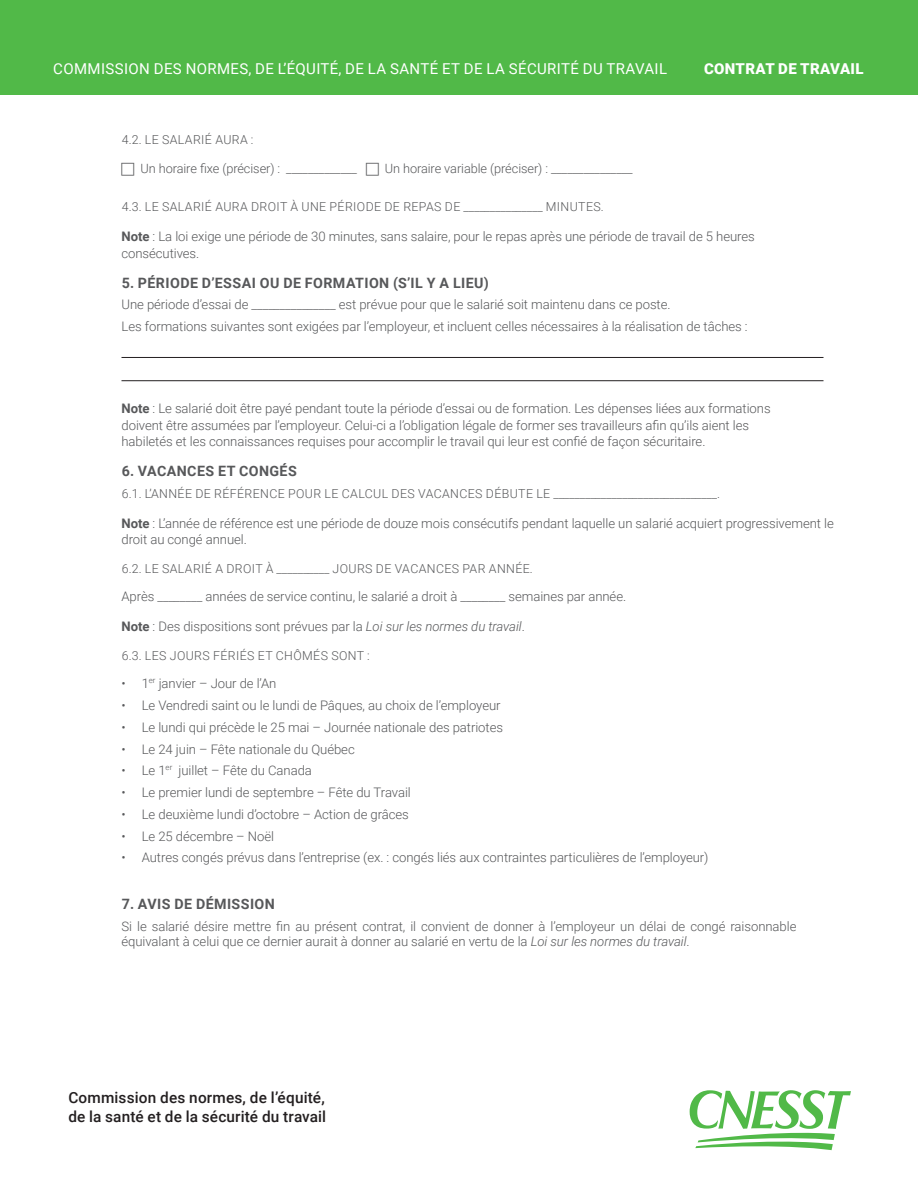
<style>
.page{position:relative;width:918px;height:1188px;background:#fff}
.page>*{position:absolute;margin:0;border:0;box-sizing:border-box;transform-origin:0 0}
.t1{font:500 15.3px/19.2px "Roboto";letter-spacing:.01em;color:#231f20}
.t2{font:15px "Roboto";letter-spacing:.025em;color:#fff}
.t3{font:900 15px "Roboto";letter-spacing:.025em;color:#fff}
.t4{font:700 14.25px "Roboto";letter-spacing:.03em;color:#57585a}
.t5{font:300 13.2px/16.5px "Roboto";letter-spacing:-.005em;color:#57585a}
.t6{font:300 12.75px "Roboto";letter-spacing:-.005em;color:#57585a}
.t7{font:300 12.3px "Roboto";letter-spacing:.03em;color:#57585a}
.s1{font-weight:700}
.s2{font-style:italic}
</style>
<div class="page">
<svg style="left:690px;top:1090px;width:161px;height:60px"></svg>
<div style="left:0;top:0;width:918px;height:94px;background:#51b948"></div>
<hr style="left:122px;top:357px;width:702px;height:1px;background:#231f20">
<hr style="left:122px;top:380px;width:702px;height:1px;background:#231f20">
<p class="t2" style="left:53px;top:58px;width:615px">COMMISSION DES NORMES, DE L’ÉQUITÉ, DE LA SANTÉ ET DE LA SÉCURITÉ DU TRAVAIL</p>
<p class="t3" style="left:704px;top:58px;width:161px">CONTRAT DE TRAVAIL</p>
<p class="t7" style="left:122px;top:131px;width:133px">4.2. LE SALARIÉ AURA :</p>
<p class="t6" style="left:140px;top:159px;width:218px">Un horaire fixe (préciser) : _____________</p>
<p class="t6" style="left:385px;top:159px;width:249px">Un horaire variable (préciser) : _______________</p>
<p class="t7" style="left:122px;top:198px;width:484px">4.3. LE SALARIÉ AURA DROIT À UNE PÉRIODE DE REPAS DE _______________ MINUTES.</p>
<p class="t5" style="left:122px;top:228px;width:635px"><span class="s1">Note</span> : La loi exige une période de 30 minutes, sans salaire, pour le repas après une période de travail de 5 heures consécutives.</p>
<p class="t4" style="left:122px;top:272px;width:369px">5. PÉRIODE D’ESSAI OU DE FORMATION (S’IL Y A LIEU)</p>
<p class="t5" style="left:122px;top:293px;width:628px;line-height:21.8px">Une période d’essai de _______________ est prévue pour que le salarié soit maintenu dans ce poste.<br>Les formations suivantes sont exigées par l’employeur, et incluent celles nécessaires à la réalisation de tâches :</p>
<p class="t5" style="left:122px;top:400px;width:651px"><span class="s1">Note</span> : Le salarié doit être payé pendant toute la période d’essai ou de formation. Les dépenses liées aux formations doivent être assumées par l’employeur. Celui-ci a l’obligation légale de former ses travailleurs afin qu’ils aient les habiletés et les connaissances requises pour accomplir le travail qui leur est confié de façon sécuritaire.</p>
<p class="t4" style="left:122px;top:461px;width:177px">6. VACANCES ET CONGÉS</p>
<p class="t7" style="left:122px;top:485px;width:600px">6.1. L’ANNÉE DE RÉFÉRENCE POUR LE CALCUL DES VACANCES DÉBUTE LE _______________________________.</p>
<p class="t5" style="left:122px;top:514px;width:714px"><span class="s1">Note</span> : L’année de référence est une période de douze mois consécutifs pendant laquelle un salarié acquiert progressivement le droit au congé annuel.</p>
<p class="t7" style="left:122px;top:560px;width:413px">6.2. LE SALARIÉ A DROIT À __________ JOURS DE VACANCES PAR ANNÉE.</p>
<p class="t5" style="left:122px;top:588px;width:506px">Après ________ années de service continu, le salarié a droit à ________ semaines par année.</p>
<p class="t5" style="left:122px;top:618px;width:405px"><span class="s1">Note</span> : Des dispositions sont prévues par la <span class="s2">Loi sur les normes du travail</span>.</p>
<p class="t7" style="left:122px;top:647px;width:249px">6.3. LES JOURS FÉRIÉS ET CHÔMÉS SONT :</p>
<p class="t5" style="left:122px;top:675px;width:156px">• 1<sup>er</sup> janvier – Jour de l’An</p>
<p class="t5" style="left:121px;top:697px;width:381px">• Le Vendredi saint ou le lundi de Pâques, au choix de l’employeur</p>
<p class="t5" style="left:121px;top:718px;width:383px">• Le lundi qui précède le 25 mai – Journée nationale des patriotes</p>
<p class="t5" style="left:121px;top:740px;width:235px">• Le 24 juin – Fête nationale du Québec</p>
<p class="t5" style="left:121px;top:762px;width:192px">• Le 1<sup>er</sup> juillet – Fête du Canada</p>
<p class="t5" style="left:122px;top:784px;width:291px">• Le premier lundi de septembre – Fête du Travail</p>
<p class="t5" style="left:122px;top:805px;width:289px">• Le deuxième lundi d’octobre – Action de grâces</p>
<p class="t5" style="left:122px;top:827px;width:154px">• Le 25 décembre – Noël</p>
<p class="t5" style="left:122px;top:849px;width:589px">• Autres congés prévus dans l’entreprise (ex. : congés liés aux contraintes particulières de l’employeur)</p>
<p class="t4" style="left:122px;top:894px;width:155px">7. AVIS DE DÉMISSION</p>
<p class="t5" style="left:122px;top:918px;width:676px;line-height:15px">Si le salarié désire mettre fin au présent contrat, il convient de donner à l’employeur un délai de congé raisonnable équivalant à celui que ce dernier aurait à donner au salarié en vertu de la <span class="s2">Loi sur les normes du travail</span>.</p>
<p class="t1" style="left:68px;top:1087px;width:259px">Commission des normes, de l’équité, de la santé et de la sécurité du travail</p>
</div>
